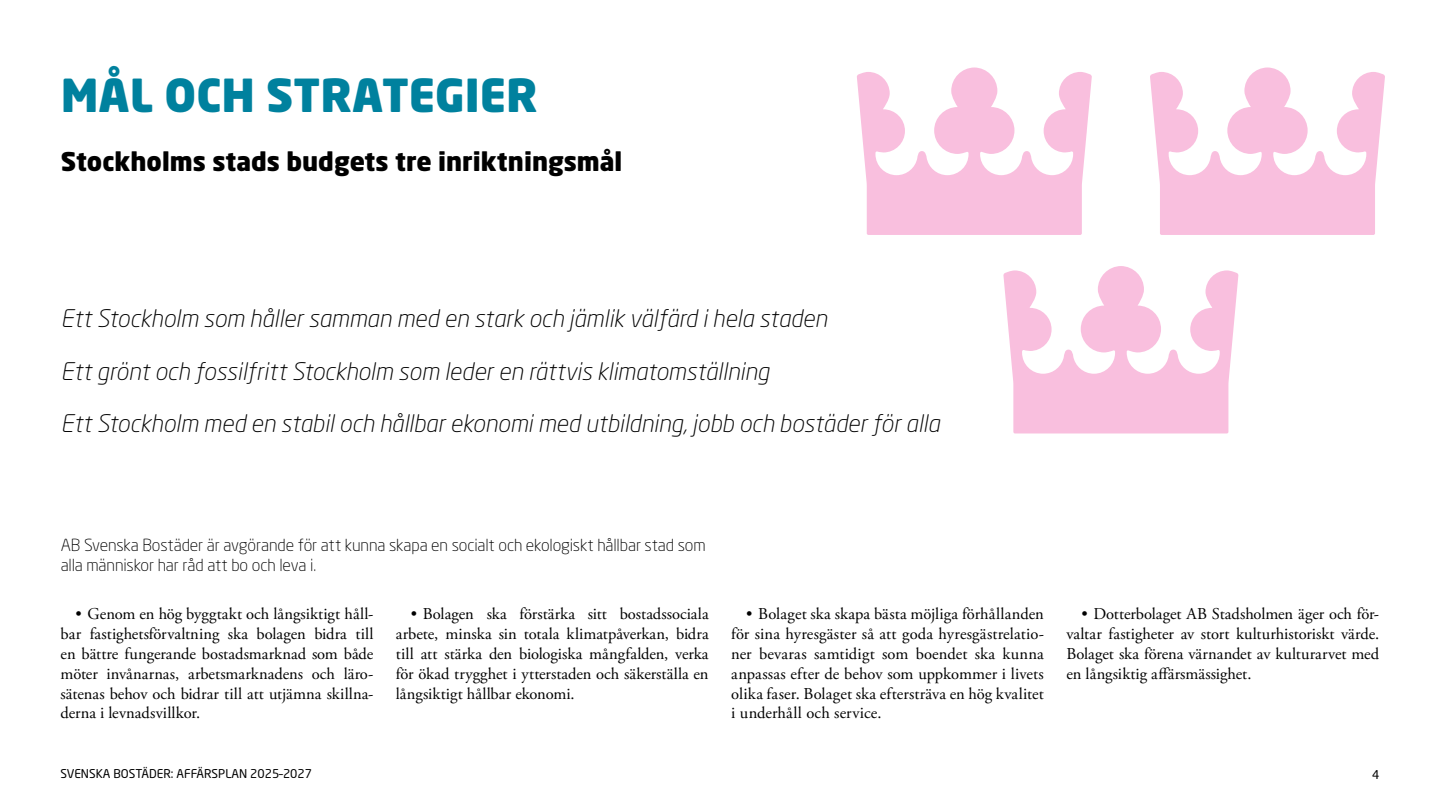
<style>
.page{position:relative;width:1440px;height:810px;background:#fff}
.page>*{position:absolute;margin:0;border:0;box-sizing:border-box;transform-origin:0 0}
.Rubrik-Nivå1{font:900 45px "Neo Sans Std";color:#00819e}
.Rubrik3_ny{font:900 25.5px "Neo Sans Std";color:#000}
.Rubrik3_ny-2{font:italic 300 24px "Neo Sans Std";color:#000}
.Brödtext-indrag_ny{font:16.5px/19.8px "Adobe Garamond Pro";color:#000;text-align:justify}
.Ingress{font:300 16.5px/19.8px "Neo Sans Std";letter-spacing:-.01em;color:#000}
.t1{font:12px "Neo Sans Std";color:#000}
</style>
<div class="page">
<svg style="left:1150px;top:68px;width:235px;height:167px"></svg>
<svg style="left:857px;top:68px;width:235px;height:167px"></svg>
<svg style="left:1003px;top:266px;width:235px;height:167px"></svg>
<p class="Rubrik-Nivå1" style="left:61px;top:66px;width:479px">MÅL OCH STRATEGIER</p>
<p class="Rubrik3_ny" style="left:61px;top:145px;width:563px">Stockholms stads budgets tre inriktningsmål</p>
<p class="Rubrik3_ny-2" style="left:61px;top:304px;width:768px">Ett Stockholm som håller samman med en stark och jämlik välfärd i hela staden</p>
<p class="Rubrik3_ny-2" style="left:61px;top:357px;width:710px">Ett grönt och fossilfritt Stockholm som leder en rättvis klimatomställning</p>
<p class="Rubrik3_ny-2" style="left:61px;top:409px;width:881px">Ett Stockholm med en stabil och hållbar ekonomi med utbildning, jobb och bostäder för alla</p>
<p class="Ingress" style="left:61px;top:535px;width:647px">AB Svenska Bostäder är avgörande för att kunna skapa en socialt och ekologiskt hållbar stad som alla människor har råd att bo och leva i.</p>
<p class="Brödtext-indrag_ny" style="left:61px;top:605px;width:314px;text-indent:15px">• Genom en hög byggtakt och långsiktigt håll&shy;bar fastighetsförvaltning ska bolagen bidra till en bättre fungerande bostadsmarknad som både möter invånarnas, arbetsmarknadens och läro&shy;sätenas behov och bidrar till att utjämna skillna&shy;derna i levnadsvillkor.</p>
<p class="Brödtext-indrag_ny" style="left:396px;top:605px;width:314px;text-indent:15px">• Bolagen ska förstärka sitt bostadssociala arbete, minska sin totala klimatpåverkan, bidra till att stärka den biologiska mångfalden, verka för ökad trygghet i ytterstaden och säkerställa en långsiktigt hållbar ekonomi.</p>
<p class="Brödtext-indrag_ny" style="left:731px;top:605px;width:314px;text-indent:15px">• Bolaget ska skapa bästa möjliga förhållanden för sina hyresgäster så att goda hyresgästrelatio&shy;ner bevaras samtidigt som boendet ska kunna anpassas efter de behov som uppkommer i livets olika faser. Bolaget ska eftersträva en hög kvalitet i underhåll och service.</p>
<p class="Brödtext-indrag_ny" style="left:1066px;top:605px;width:314px;text-indent:15px">• Dotterbolaget AB Stadsholmen äger och för&shy;valtar fastigheter av stort kulturhistoriskt värde.<br>Bolaget ska förena värnandet av kulturarvet med en långsiktig affärsmässighet.</p>
<p class="t1" style="left:61px;top:767px;width:253px">SVENSKA BOSTÄDER: AFFÄRSPLAN 2025–2027</p>
<p class="t1" style="left:1372px;top:767px;width:9px">4</p>
</div>
